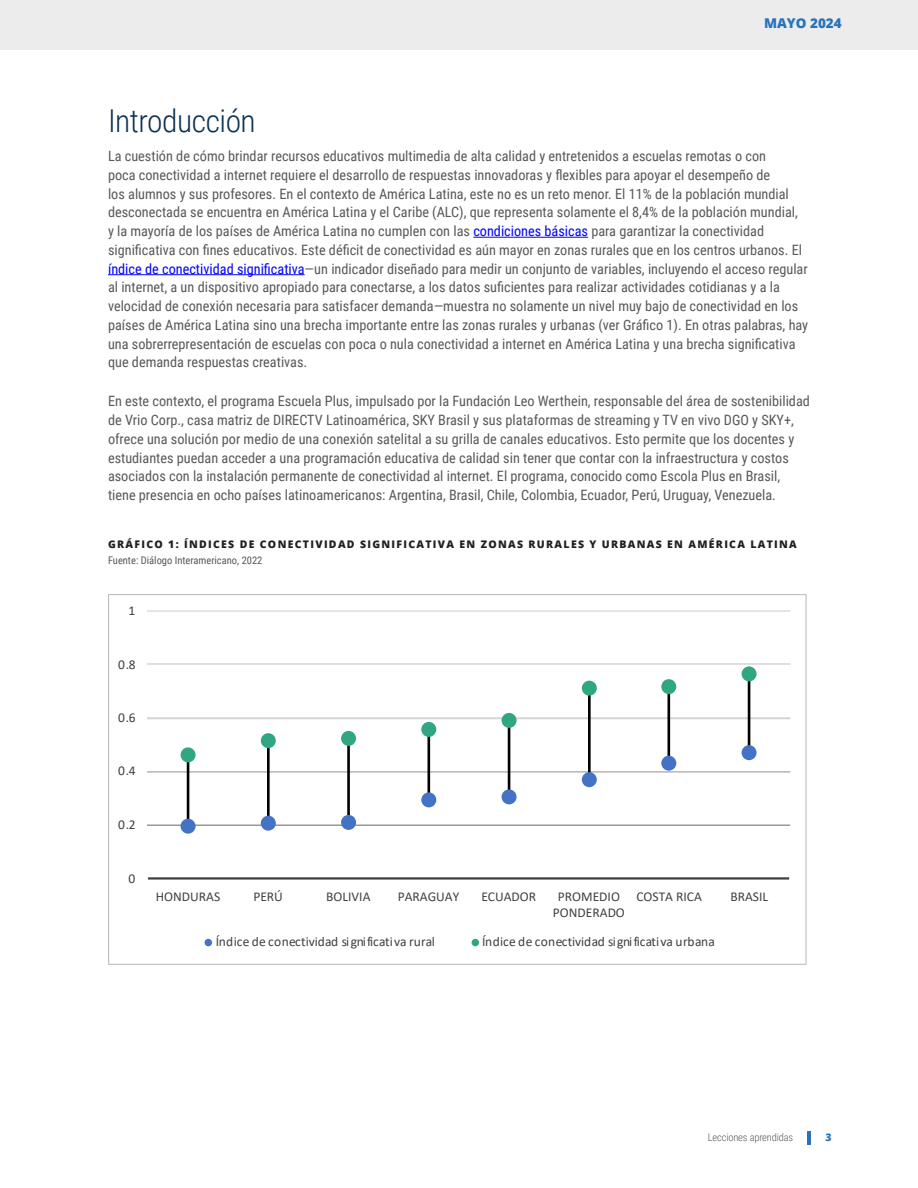
<style>
.page{position:relative;width:918px;height:1188px;background:#fff}
.page>*{position:absolute;margin:0;border:0;box-sizing:border-box;transform-origin:0 0}
.Content_-_Subhead_1{font:300 31.5px "Roboto Condensed";letter-spacing:-.015em;color:#0c3151}
.Content_-_Body_text{font:14.25px/18.8px "Roboto Condensed";color:#57585a}
.t1{font:13.5px/16.5px "Calibri";color:#404040;text-align:center}
.t2{font:800 13.5px "Open Sans";color:#2873ba}
.Content_-_Figures_title{font:800 10.5px "Open Sans";letter-spacing:.125em;color:#231f20}
.Content_-_Figures_title-2{font:10.5px "Roboto Condensed";color:#57585a}
.t3{font:300 10.5px "Roboto Condensed";letter-spacing:-.015em;color:#57585a}
.t4{font:800 10.5px "Open Sans";color:#2873ba}
.s1{color:#00f}
</style>
<div class="page">
<div style="left:0;top:0;width:918px;height:50px;background:#ececed"></div>
<hr style="left:808px;top:1131px;width:3px;height:14px;background:#2873ba">
<hr style="left:473px;top:237px;width:115px;height:1px;background:#00f">
<hr style="left:108px;top:274px;width:197px;height:1px;background:#00f">
<img style="left:148px;top:610px;width:642px;height:216px">
<hr style="left:148px;top:877px;width:641px;height:3px;background:#404040">
<hr style="left:187px;top:755px;width:2px;height:71px;background:#000">
<hr style="left:267px;top:741px;width:3px;height:82px;background:#000">
<hr style="left:347px;top:739px;width:3px;height:84px;background:#000">
<hr style="left:428px;top:730px;width:2px;height:70px;background:#000">
<hr style="left:508px;top:721px;width:2px;height:76px;background:#000">
<hr style="left:588px;top:688px;width:3px;height:92px;background:#000">
<hr style="left:668px;top:687px;width:2px;height:76px;background:#000">
<hr style="left:748px;top:674px;width:2px;height:79px;background:#000">
<div style="left:181px;top:819px;width:15px;height:15px;background:#4472c4;border-radius:50%"></div>
<div style="left:261px;top:816px;width:15px;height:15px;background:#4472c4;border-radius:50%"></div>
<div style="left:341px;top:815px;width:15px;height:15px;background:#4472c4;border-radius:50%"></div>
<div style="left:421px;top:792px;width:15px;height:15px;background:#4472c4;border-radius:50%"></div>
<div style="left:502px;top:789px;width:15px;height:15px;background:#4472c4;border-radius:50%"></div>
<div style="left:582px;top:772px;width:15px;height:15px;background:#4472c4;border-radius:50%"></div>
<div style="left:661px;top:756px;width:15px;height:15px;background:#4472c4;border-radius:50%"></div>
<div style="left:742px;top:745px;width:15px;height:15px;background:#4472c4;border-radius:50%"></div>
<div style="left:181px;top:747px;width:15px;height:15px;background:#31a683;border-radius:50%"></div>
<div style="left:261px;top:733px;width:15px;height:15px;background:#31a683;border-radius:50%"></div>
<div style="left:341px;top:731px;width:15px;height:15px;background:#31a683;border-radius:50%"></div>
<div style="left:421px;top:722px;width:15px;height:15px;background:#31a683;border-radius:50%"></div>
<div style="left:502px;top:713px;width:15px;height:15px;background:#31a683;border-radius:50%"></div>
<div style="left:582px;top:681px;width:15px;height:15px;background:#31a683;border-radius:50%"></div>
<div style="left:661px;top:679px;width:15px;height:15px;background:#31a683;border-radius:50%"></div>
<div style="left:742px;top:666px;width:15px;height:15px;background:#31a683;border-radius:50%"></div>
<div style="left:205px;top:939px;width:7px;height:7px;background:#4472c4;border-radius:50%"></div>
<div style="left:472px;top:939px;width:7px;height:7px;background:#31a683;border-radius:50%"></div>
<p class="t2" style="left:764px;top:13px;width:79px">MAYO 2024</p>
<p class="Content_-_Subhead_1" style="left:108px;top:98px;width:149px">Introducción</p>
<p class="Content_-_Body_text" style="left:108px;top:146px;width:702px">La cuestión de cómo brindar recursos educativos multimedia de alta calidad y entretenidos a escuelas remotas o con<br>poca conectividad a internet requiere el desarrollo de respuestas innovadoras y flexibles para apoyar el desempeño de<br>los alumnos y sus profesores. En el contexto de América Latina, este no es un reto menor. El 11% de la población mundial desconectada se encuentra en América Latina y el Caribe (ALC), que representa solamente el 8,4% de la población mundial,<br>y la mayoría de los países de América Latina no cumplen con las <span class="s1">condiciones básicas</span> para garantizar la conectividad significativa con fines educativos. Este déficit de conectividad es aún mayor en zonas rurales que en los centros urbanos. El <span class="s1">índice de conectividad significativa</span>—un indicador diseñado para medir un conjunto de variables, incluyendo el acceso regular al internet, a un dispositivo apropiado para conectarse, a los datos suficientes para realizar actividades cotidianas y a la velocidad de conexión necesaria para satisfacer demanda—muestra no solamente un nivel muy bajo de conectividad en los países de América Latina sino una brecha importante entre las zonas rurales y urbanas (ver Gráfico 1). En otras palabras, hay una sobrerrepresentación de escuelas con poca o nula conectividad a internet en América Latina y una brecha significativa que demanda respuestas creativas.</p>
<p class="Content_-_Body_text" style="left:108px;top:391px;width:703px">En este contexto, el programa Escuela Plus, impulsado por la Fundación Leo Werthein, responsable del área de sostenibilidad de Vrio Corp., casa matriz de DIRECTV Latinoamérica, SKY Brasil y sus plataformas de streaming y TV en vivo DGO y SKY+, ofrece una solución por medio de una conexión satelital a su grilla de canales educativos. Esto permite que los docentes y estudiantes puedan acceder a una programación educativa de calidad sin tener que contar con la infraestructura y costos asociados con la instalación permanente de conectividad al internet. El programa, conocido como Escola Plus en Brasil, tiene presencia en ocho países latinoamericanos: Argentina, Brasil, Chile, Colombia, Ecuador, Perú, Uruguay, Venezuela.</p>
<p class="Content_-_Figures_title" style="left:108px;top:536px;width:690px">GRÁFICO 1: ÍNDICES DE CONECTIVIDAD SIGNIFICATIVA EN ZONAS RURALES Y URBANAS EN AMÉRICA LATINA</p>
<p class="Content_-_Figures_title-2" style="left:108px;top:553px;width:156px">Fuente: Diálogo Interamericano, 2022</p>
<p class="t1" style="left:129px;top:602px;width:8px">1</p>
<p class="t1" style="left:118px;top:656px;width:19px">0.8</p>
<p class="t1" style="left:118px;top:709px;width:19px">0.6</p>
<p class="t1" style="left:118px;top:762px;width:19px">0.4</p>
<p class="t1" style="left:118px;top:816px;width:19px">0.2</p>
<p class="t1" style="left:129px;top:869px;width:8px">0</p>
<p class="t1" style="left:156px;top:888px;width:66px">HONDURAS</p>
<p class="t1" style="left:253px;top:888px;width:31px">PERÚ</p>
<p class="t1" style="left:326px;top:888px;width:46px">BOLIVIA</p>
<p class="t1" style="left:398px;top:888px;width:63px">PARAGUAY</p>
<p class="t1" style="left:481px;top:888px;width:56px">ECUADOR</p>
<p class="t1" style="left:553px;top:888px;width:73px">PROMEDIO<br>PONDERADO</p>
<p class="t1" style="left:636px;top:888px;width:67px">COSTA RICA</p>
<p class="t1" style="left:730px;top:888px;width:39px">BRASIL</p>
<p class="t1" style="left:216px;top:933px;width:220px">Índice de conectividad significativa rural</p>
<p class="t1" style="left:482px;top:933px;width:234px">Índice de conectividad significativa urbana</p>
<p class="t3" style="left:708px;top:1130px;width:87px">Lecciones aprendidas</p>
<p class="t4" style="left:826px;top:1129px;width:8px">3</p>
</div>
